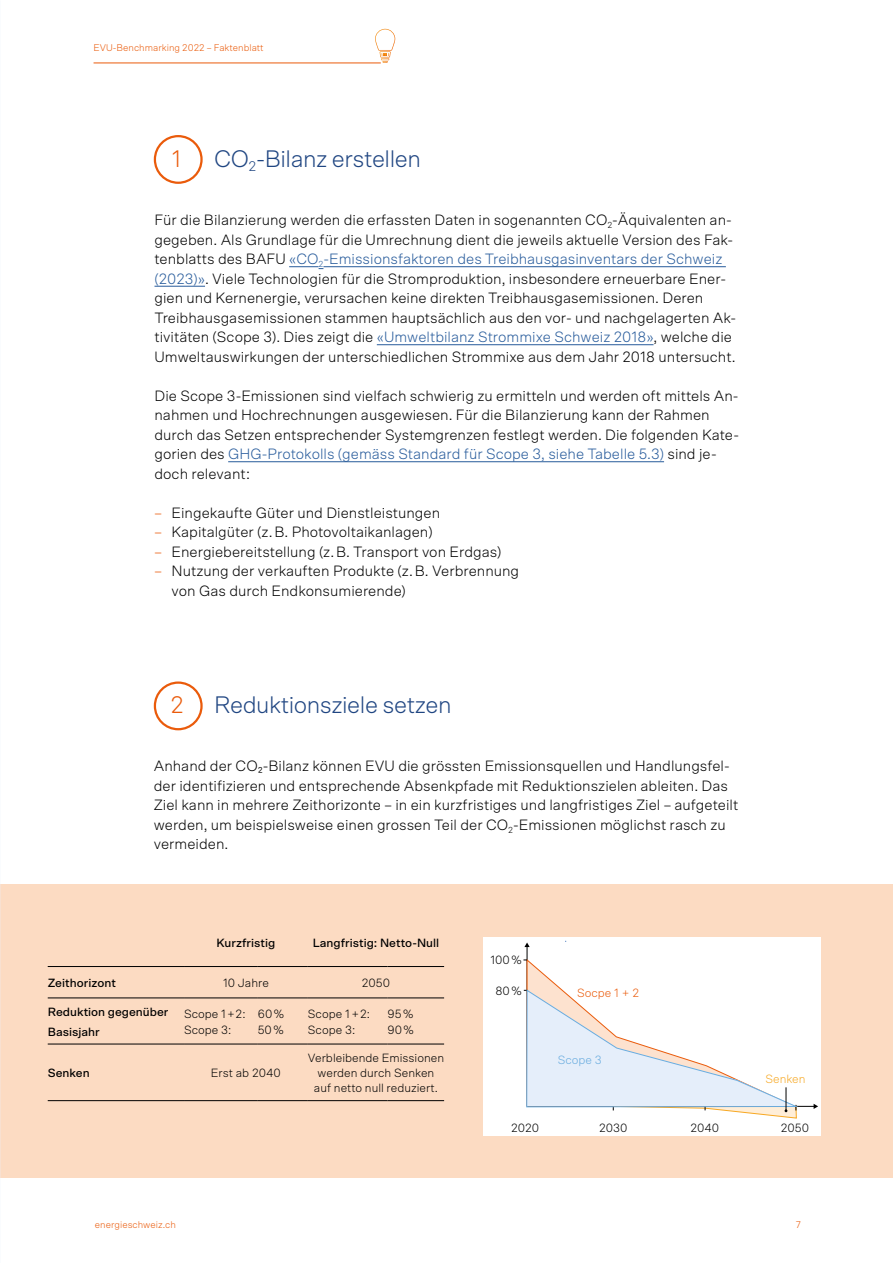
<style>
.page{position:relative;width:893px;height:1263px;background:#fff}
.page>*{position:absolute;margin:0;border:0;box-sizing:border-box;transform-origin:0 0}
.t1{font:300 24px "Scto Grotesk A";letter-spacing:-.02em;color:#204682}
.t2{font:300 24px "Scto Grotesk A";color:#ea5b0b}
.t3{font:300 15px/19.5px "Scto Grotesk A";color:#000}
.t4{font:300 12px/16.5px "Scto Grotesk A";color:#000}
.t5{font:500 12px/19.5px "Scto Grotesk A";color:#000}
.t6{font:300 12px "Scto Grotesk A";color:#ea5b0b}
.t7{font:300 12px "Scto Grotesk A";letter-spacing:.005em;color:#f7a823}
.t8{font:300 12px "Scto Grotesk A";color:#69acdf}
.t9{font:300 9.75px "Scto Grotesk A";color:#ea5b0b}
.s1{color:#275b9b}
.s2{color:#ea5b0b}
</style>
<div class="page">
<svg style="left:375px;top:29px;width:20px;height:34px"></svg>
<hr style="left:94px;top:63px;width:287px;height:1px;background:#ea5b0b">
<div style="left:0;top:884px;width:893px;height:294px;background:#fcdbc2"></div>
<hr style="left:289px;top:266px;width:30px;height:1px;background:#275b9b">
<hr style="left:323px;top:266px;width:403px;height:1px;background:#275b9b">
<hr style="left:154px;top:286px;width:51px;height:1px;background:#275b9b">
<hr style="left:377px;top:344px;width:276px;height:1px;background:#275b9b">
<hr style="left:228px;top:461px;width:436px;height:1px;background:#275b9b">
<hr style="left:48px;top:966px;width:136px;height:1px;background:#000">
<hr style="left:184px;top:966px;width:74px;height:1px;background:#000">
<hr style="left:258px;top:966px;width:50px;height:1px;background:#000">
<hr style="left:308px;top:966px;width:80px;height:1px;background:#000">
<hr style="left:388px;top:966px;width:56px;height:1px;background:#000">
<hr style="left:48px;top:998px;width:136px;height:1px;background:#000">
<hr style="left:184px;top:998px;width:74px;height:1px;background:#000">
<hr style="left:258px;top:998px;width:50px;height:1px;background:#000">
<hr style="left:308px;top:998px;width:80px;height:1px;background:#000">
<hr style="left:388px;top:998px;width:56px;height:1px;background:#000">
<hr style="left:48px;top:1044px;width:136px;height:1px;background:#000">
<hr style="left:184px;top:1044px;width:74px;height:1px;background:#000">
<hr style="left:258px;top:1044px;width:50px;height:1px;background:#000">
<hr style="left:308px;top:1044px;width:80px;height:1px;background:#000">
<hr style="left:388px;top:1044px;width:56px;height:1px;background:#000">
<hr style="left:48px;top:1100px;width:136px;height:1px;background:#000">
<hr style="left:184px;top:1100px;width:74px;height:1px;background:#000">
<hr style="left:258px;top:1100px;width:50px;height:1px;background:#000">
<hr style="left:308px;top:1100px;width:80px;height:1px;background:#000">
<hr style="left:388px;top:1100px;width:56px;height:1px;background:#000">
<div style="left:154px;top:135px;width:49px;height:49px;border:2px solid #ea5b0b;border-radius:50%"></div>
<div style="left:154px;top:681px;width:49px;height:49px;border:2px solid #ea5b0b;border-radius:50%"></div>
<div style="left:483px;top:938px;width:338px;height:198px;background:#fff"></div>
<hr style="left:527px;top:946px;width:1px;height:160px;background:#000">
<svg style="left:524px;top:942px;width:6px;height:5px"></svg>
<hr style="left:527px;top:1106px;width:287px;height:1px;background:#000">
<svg style="left:814px;top:1104px;width:4px;height:5px"></svg>
<svg style="left:523px;top:958px;width:277px;height:161px"></svg>
<p class="t9" style="left:94px;top:42px;width:172px">EVU-Benchmarking 2022 – Faktenblatt</p>
<h1 class="t2" style="left:172px;top:145px;width:11px">1</h1>
<h1 class="t1" style="left:214px;top:144px;width:208px">CO<sub>2</sub>-Bilanz erstellen</h1>
<p class="t3" style="left:154px;top:210px;width:583px">Für die Bilanzierung werden die erfassten Daten in sogenannten CO<sub>2</sub>-Äquivalenten an&shy;gegeben. Als Grundlage für die Umrechnung dient die jeweils aktuelle Version des Fak&shy;tenblatts des BAFU <span class="s1">«CO</span><sub>2</sub><span class="s1">-Emissionsfaktoren des Treibhausgasinventars der Schweiz (2023)»</span>. Viele Technologien für die Stromproduktion, insbesondere erneuerbare Ener&shy;gien und Kernenergie, verursachen keine direkten Treibhausgasemissionen. Deren Treibhausgasemissionen stammen hauptsächlich aus den vor- und nachgelagerten Ak&shy;tivitäten (Scope 3). Dies zeigt die <span class="s1">«Umweltbilanz Strommixe Schweiz 2018»</span>, welche die Umweltauswirkungen der unterschiedlichen Strommixe aus dem Jahr 2018 untersucht.</p>
<p class="t3" style="left:155px;top:385px;width:586px">Die Scope 3-Emissionen sind vielfach schwierig zu ermitteln und werden oft mittels An&shy;nahmen und Hochrechnungen ausgewiesen. Für die Bilanzierung kann der Rahmen durch das Setzen entsprechender Systemgrenzen festlegt werden. Die folgenden Kate&shy;gorien des <span class="s1">GHG-Protokolls (gemäss Standard für Scope 3, siehe Tabelle 5.3)</span> sind je&shy;doch relevant:</p>
<p class="t3" style="left:155px;top:502px;width:287px"><span class="s2">–</span> Eingekaufte Güter und Dienstleistungen</p>
<p class="t3" style="left:155px;top:522px;width:280px"><span class="s2">–</span> Kapitalgüter (z.B. Photovoltaikanlagen)</p>
<p class="t3" style="left:155px;top:541px;width:348px"><span class="s2">–</span> Energiebereitstellung (z.B. Transport von Erdgas)</p>
<p class="t3" style="left:172px;top:561px;width:349px;text-indent:-17px"><span class="s2">–</span> Nutzung der verkauften Produkte (z.B. Verbrennung von Gas durch Endkonsumierende)</p>
<h1 class="t2" style="left:170px;top:691px;width:15px">2</h1>
<h1 class="t1" style="left:214px;top:690px;width:239px">Reduktionsziele setzen</h1>
<p class="t3" style="left:154px;top:756px;width:586px">Anhand der CO₂-Bilanz können EVU die grössten Emissionsquellen und Handlungsfel&shy;der identifizieren und entsprechende Absenkpfade mit Reduktionszielen ableiten. Das Ziel kann in mehrere Zeithorizonte – in ein kurzfristiges und langfristiges Ziel – aufgeteilt werden, um beispielsweise einen grossen Teil der CO<sub>2</sub>-Emissionen möglichst rasch zu vermeiden.</p>
<p class="t5" style="left:217px;top:933px;width:60px">Kurzfristig</p>
<p class="t5" style="left:313px;top:933px;width:128px">Langfristig: Netto-Null</p>
<p class="t5" style="left:48px;top:973px;width:70px">Zeithorizont</p>
<p class="t4" style="left:223px;top:974px;width:47px">10 Jahre</p>
<p class="t4" style="left:362px;top:974px;width:30px">2050</p>
<p class="t5" style="left:48px;top:1002px;width:122px">Reduktion gegenüber<br>Basisjahr</p>
<p class="t4" style="left:184px;top:1005px;width:63px">Scope 1+2:<br>Scope 3:</p>
<p class="t4" style="left:258px;top:1005px;width:28px">60%<br>50%</p>
<p class="t4" style="left:308px;top:1005px;width:64px">Scope 1 +2:<br>Scope 3:</p>
<p class="t4" style="left:388px;top:1005px;width:28px">95%<br>90%</p>
<p class="t5" style="left:48px;top:1063px;width:44px">Senken</p>
<p class="t4" style="left:211px;top:1064px;width:71px">Erst ab 2040</p>
<p class="t4" style="left:308px;top:1050px;width:138px;line-height:15px;text-align:center">Verbleibende Emissionen werden durch Senken auf netto null reduziert.</p>
<p class="t9" style="left:95px;top:1218px;width:82px">energieschweiz.ch</p>
<p class="t4" style="left:490px;top:951px;width:33px">100%</p>
<p class="t4" style="left:496px;top:982px;width:28px">80%</p>
<p class="t6" style="left:577px;top:986px;width:64px">Socpe 1 + 2</p>
<p class="t8" style="left:558px;top:1053px;width:46px">Scope 3</p>
<p class="t7" style="left:765px;top:1072px;width:42px">Senken</p>
<p class="t4" style="left:511px;top:1119px;width:30px">2020</p>
<p class="t4" style="left:599px;top:1119px;width:30px">2030</p>
<p class="t4" style="left:690px;top:1119px;width:30px">2040</p>
<p class="t4" style="left:781px;top:1119px;width:30px">2050</p>
<p class="t9" style="left:796px;top:1218px;width:7px">7</p>
</div>
